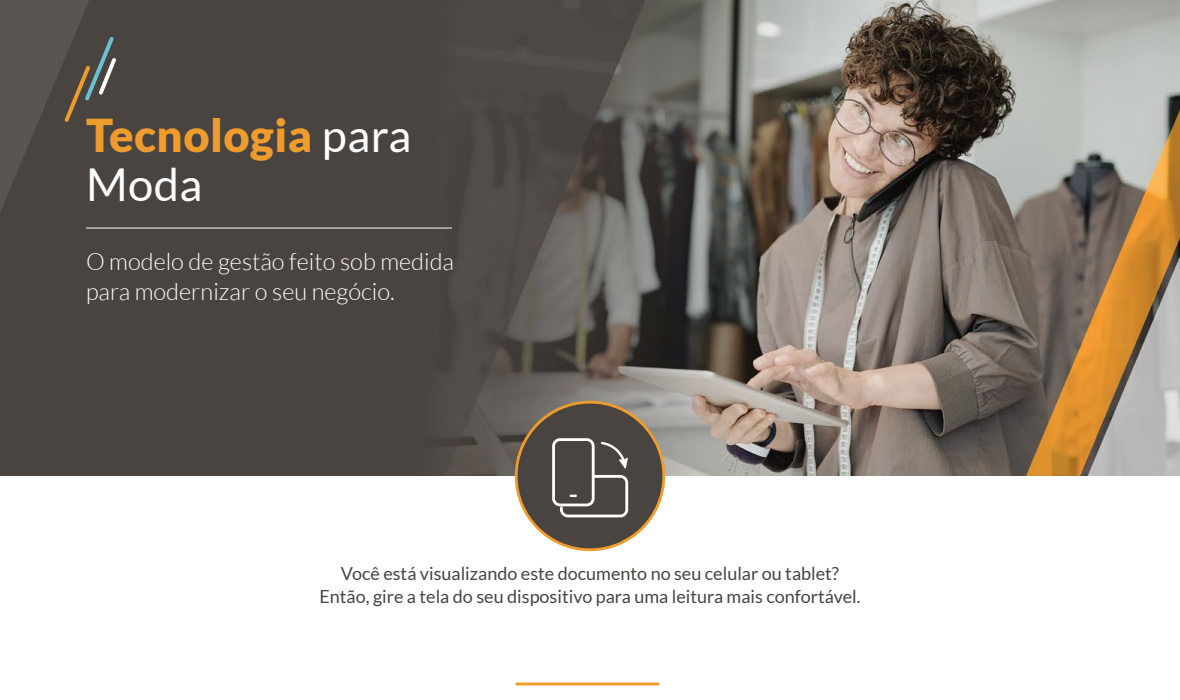
<style>
.page{position:relative;width:1180px;height:700px;background:#fff}
.page>*{position:absolute;margin:0;border:0;box-sizing:border-box;transform-origin:0 0}
.t1{font:900 45.3px/49px "Lato";letter-spacing:.01em;color:#ee9c2d}
.t2{font:300 23.6px/29.9px "Lato";color:#fff}
.t3{font:18px/23px "Lato";color:#494440;text-align:center}
.s1{font-weight:400;color:#fff}
</style>
<div class="page">
<img style="left:0;top:0;width:1180px;height:476px">
<hr style="left:86px;top:228px;width:366px;height:1px;background:#fff">
<svg style="left:63px;top:36px;width:55px;height:87px"></svg>
<svg style="left:513px;top:399px;width:154px;height:153px"></svg>
<svg style="left:517px;top:682px;width:141px;height:4px"></svg>
<p class="t1" style="left:86px;top:110px;width:327px">Tecnologia <span class="s1">para<br>Moda</span></p>
<p class="t2" style="left:86px;top:247px;width:370px">O modelo de gestão feito sob medida para modernizar o seu negócio.</p>
<p class="t3" style="left:319px;top:562px;width:543px">Você está visualizando este documento no seu celular ou tablet?<br>Então, gire a tela do seu dispositivo para uma leitura mais confortável.</p>
</div>
